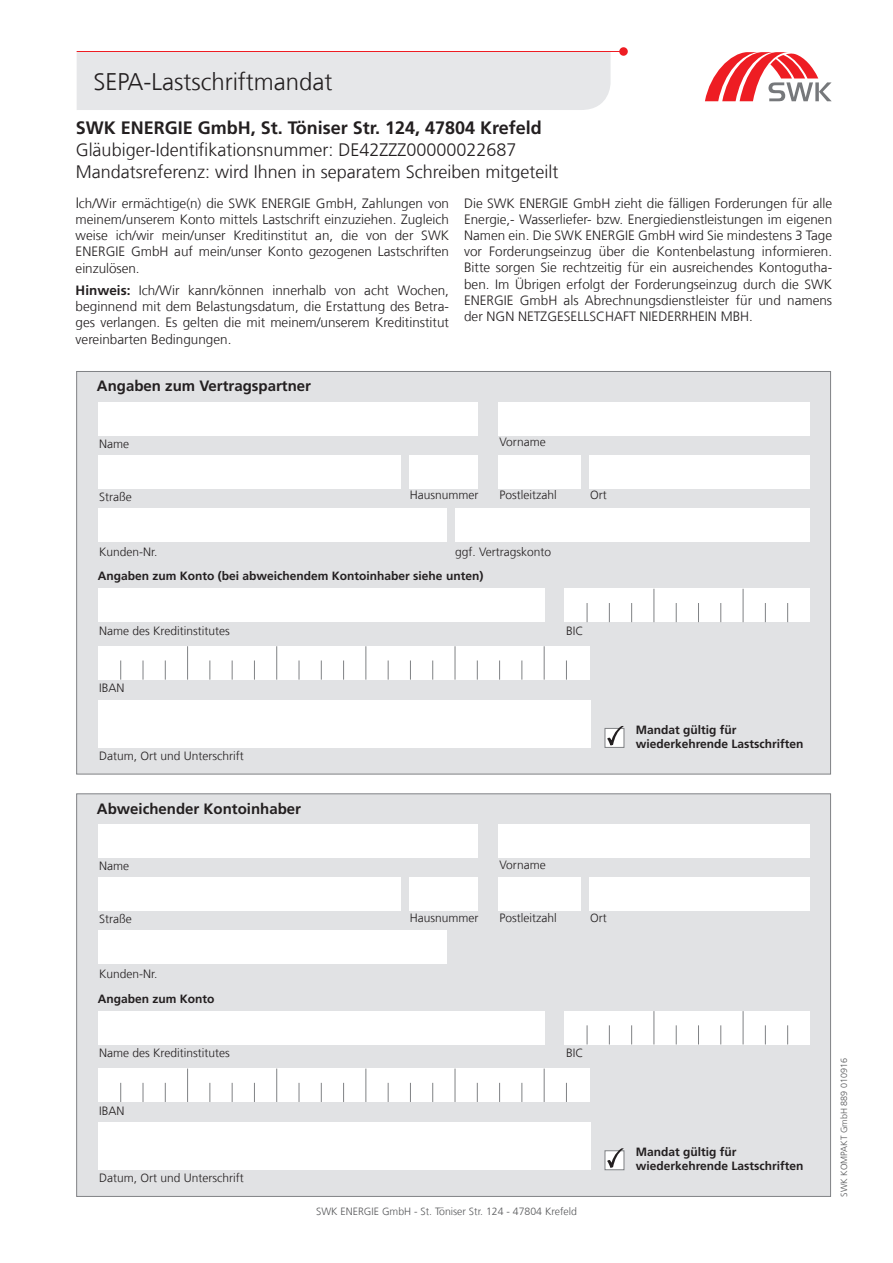
<style>
.page{position:relative;width:893px;height:1263px;background:#fff}
.page>*{position:absolute;margin:0;border:0;box-sizing:border-box;transform-origin:0 0}
.t1{font:300 24px "Frutiger LT Com";color:#231f20}
.t2{font:300 18px/21.6px "Frutiger LT Com";color:#231f20}
.t3{font:700 18px "Frutiger LT Com";color:#231f20}
.t4{font:700 15px "Frutiger LT Com";color:#231f20}
.t5{font:300 13.5px/16.2px "Frutiger LT Com";color:#231f20;text-align:justify}
.t6{font:300 12px "Frutiger LT Com";color:#231f20}
.t7{font:700 12px/14.4px "Frutiger LT Com";color:#231f20}
.t8{font:300 10.5px "Frutiger LT Com";color:#57585a}
.t9{font:300 9px "Frutiger LT Com";color:#57585a}
.s1{font-size:15px}
.s2{font-weight:700}
</style>
<div class="page">
<div style="left:77px;top:52px;width:534px;height:58px;background:#e6e7e9"></div>
<svg style="left:705px;top:52px;width:127px;height:49px"></svg>
<hr style="left:77px;top:51px;width:547px;height:1px;background:#ee1d23">
<div style="left:619px;top:47px;width:9px;height:9px;background:#ee1d23;border-radius:50%"></div>
<div style="left:76px;top:371px;width:755px;height:403px;background:#e1e2e4;border:1px solid #808285"></div>
<div style="left:98px;top:402px;width:380px;height:33px;background:#fff"></div>
<div style="left:498px;top:402px;width:312px;height:33px;background:#fff"></div>
<div style="left:98px;top:589px;width:447px;height:33px;background:#fff"></div>
<div style="left:98px;top:700px;width:492px;height:47px;background:#fff"></div>
<div style="left:98px;top:646px;width:491px;height:34px;background:#fff"></div>
<div style="left:565px;top:589px;width:245px;height:33px;background:#fff"></div>
<div style="left:98px;top:455px;width:302px;height:33px;background:#fff"></div>
<div style="left:98px;top:508px;width:348px;height:34px;background:#fff"></div>
<div style="left:455px;top:508px;width:355px;height:34px;background:#fff"></div>
<div style="left:409px;top:455px;width:69px;height:33px;background:#fff"></div>
<div style="left:589px;top:455px;width:221px;height:33px;background:#fff"></div>
<div style="left:498px;top:455px;width:82px;height:33px;background:#fff"></div>
<svg style="left:120px;top:660px;width:1px;height:20px"></svg>
<svg style="left:143px;top:660px;width:1px;height:20px"></svg>
<svg style="left:165px;top:660px;width:1px;height:20px"></svg>
<hr style="left:187px;top:646px;width:1px;height:34px;background:#808285">
<svg style="left:209px;top:660px;width:1px;height:20px"></svg>
<svg style="left:232px;top:660px;width:1px;height:20px"></svg>
<svg style="left:254px;top:660px;width:1px;height:20px"></svg>
<hr style="left:276px;top:646px;width:1px;height:34px;background:#808285">
<svg style="left:299px;top:660px;width:1px;height:20px"></svg>
<svg style="left:321px;top:660px;width:1px;height:20px"></svg>
<svg style="left:343px;top:660px;width:1px;height:20px"></svg>
<hr style="left:365px;top:646px;width:1px;height:34px;background:#808285">
<svg style="left:388px;top:660px;width:1px;height:20px"></svg>
<svg style="left:410px;top:660px;width:1px;height:20px"></svg>
<svg style="left:432px;top:660px;width:1px;height:20px"></svg>
<svg style="left:587px;top:603px;width:1px;height:19px"></svg>
<svg style="left:609px;top:603px;width:1px;height:19px"></svg>
<svg style="left:631px;top:603px;width:1px;height:19px"></svg>
<hr style="left:654px;top:589px;width:1px;height:33px;background:#808285">
<svg style="left:676px;top:603px;width:1px;height:19px"></svg>
<svg style="left:698px;top:603px;width:1px;height:19px"></svg>
<svg style="left:720px;top:603px;width:1px;height:19px"></svg>
<hr style="left:743px;top:589px;width:1px;height:33px;background:#808285">
<svg style="left:765px;top:603px;width:1px;height:19px"></svg>
<svg style="left:787px;top:603px;width:1px;height:19px"></svg>
<hr style="left:455px;top:646px;width:1px;height:34px;background:#808285">
<svg style="left:477px;top:660px;width:1px;height:20px"></svg>
<svg style="left:499px;top:660px;width:1px;height:20px"></svg>
<svg style="left:521px;top:660px;width:1px;height:20px"></svg>
<hr style="left:544px;top:646px;width:1px;height:34px;background:#808285">
<svg style="left:566px;top:660px;width:1px;height:20px"></svg>
<svg style="left:605px;top:728px;width:19px;height:20px"></svg>
<svg style="left:607px;top:726px;width:18px;height:20px"></svg>
<div style="left:76px;top:793px;width:755px;height:404px;background:#e1e2e4;border:1px solid #808285"></div>
<div style="left:98px;top:824px;width:380px;height:33px;background:#fff"></div>
<div style="left:498px;top:824px;width:312px;height:33px;background:#fff"></div>
<div style="left:98px;top:1011px;width:447px;height:33px;background:#fff"></div>
<div style="left:98px;top:1122px;width:492px;height:48px;background:#fff"></div>
<div style="left:98px;top:1068px;width:491px;height:34px;background:#fff"></div>
<div style="left:565px;top:1011px;width:245px;height:33px;background:#fff"></div>
<div style="left:98px;top:877px;width:302px;height:34px;background:#fff"></div>
<div style="left:98px;top:931px;width:348px;height:33px;background:#fff"></div>
<div style="left:409px;top:877px;width:69px;height:34px;background:#fff"></div>
<div style="left:589px;top:877px;width:221px;height:34px;background:#fff"></div>
<div style="left:498px;top:877px;width:82px;height:34px;background:#fff"></div>
<svg style="left:120px;top:1083px;width:1px;height:19px"></svg>
<svg style="left:143px;top:1083px;width:1px;height:19px"></svg>
<svg style="left:165px;top:1083px;width:1px;height:19px"></svg>
<hr style="left:187px;top:1068px;width:1px;height:34px;background:#808285">
<svg style="left:209px;top:1083px;width:1px;height:19px"></svg>
<svg style="left:232px;top:1083px;width:1px;height:19px"></svg>
<svg style="left:254px;top:1083px;width:1px;height:19px"></svg>
<hr style="left:276px;top:1068px;width:1px;height:34px;background:#808285">
<svg style="left:299px;top:1083px;width:1px;height:19px"></svg>
<svg style="left:321px;top:1083px;width:1px;height:19px"></svg>
<svg style="left:343px;top:1083px;width:1px;height:19px"></svg>
<hr style="left:365px;top:1068px;width:1px;height:34px;background:#808285">
<svg style="left:388px;top:1083px;width:1px;height:19px"></svg>
<svg style="left:410px;top:1083px;width:1px;height:19px"></svg>
<svg style="left:432px;top:1083px;width:1px;height:19px"></svg>
<svg style="left:587px;top:1025px;width:1px;height:19px"></svg>
<svg style="left:609px;top:1025px;width:1px;height:19px"></svg>
<svg style="left:631px;top:1025px;width:1px;height:19px"></svg>
<hr style="left:654px;top:1011px;width:1px;height:33px;background:#808285">
<svg style="left:676px;top:1025px;width:1px;height:19px"></svg>
<svg style="left:698px;top:1025px;width:1px;height:19px"></svg>
<svg style="left:720px;top:1025px;width:1px;height:19px"></svg>
<hr style="left:743px;top:1011px;width:1px;height:33px;background:#808285">
<svg style="left:765px;top:1025px;width:1px;height:19px"></svg>
<svg style="left:787px;top:1025px;width:1px;height:19px"></svg>
<hr style="left:455px;top:1068px;width:1px;height:34px;background:#808285">
<svg style="left:477px;top:1083px;width:1px;height:19px"></svg>
<svg style="left:499px;top:1083px;width:1px;height:19px"></svg>
<svg style="left:521px;top:1083px;width:1px;height:19px"></svg>
<hr style="left:544px;top:1068px;width:1px;height:34px;background:#808285">
<svg style="left:566px;top:1083px;width:1px;height:19px"></svg>
<svg style="left:605px;top:1150px;width:19px;height:20px"></svg>
<svg style="left:607px;top:1148px;width:18px;height:20px"></svg>
<h1 class="t1" style="left:93px;top:67px;width:241px">SEPA-Lastschriftmandat</h1>
<h2 class="t3" style="left:76px;top:118px;width:468px">SWK ENERGIE GmbH, St. Töniser Str. 124, 47804 Krefeld</h2>
<h2 class="t2" style="left:76px;top:139px;width:484px">Gläubiger-Identifikationsnummer: DE42ZZZ00000022687<br>Mandatsreferenz: wird Ihnen in separatem Schreiben mitgeteilt</h2>
<p class="t5" style="left:76px;top:195px;width:375px"><span class="s1">I</span>ch/Wir ermächtige(n) die SWK ENERGIE GmbH, Zahlungen von meinem/unserem Konto mittels Lastschrift einzuziehen. Zugleich weise ich/wir mein/unser Kreditinstitut an, die von der SWK ENERGIE GmbH auf mein/unser Konto gezogenen Lastschriften einzulösen.</p>
<p class="t5" style="left:76px;top:282px;width:375px"><span class="s2">Hinweis:</span> Ich/Wir kann/können innerhalb von acht Wochen, beginnend mit dem Belastungsdatum, die Erstattung des Betra&shy;ges verlangen. Es gelten die mit meinem/unserem Kreditinstitut vereinbarten Bedingungen.</p>
<p class="t4" style="left:97px;top:377px;width:216px">Angaben zum Vertragspartner</p>
<p class="t5" style="left:464px;top:195px;width:370px">Die SWK ENERGIE GmbH zieht die fälligen Forderungen für alle Energie,- Wasserliefer- bzw. Energiedienstleistungen im eigenen Namen ein. Die SWK ENERGIE GmbH wird Sie mindestens 3 Tage vor Forderungseinzug über die Kontenbelastung informieren.<br>Bitte sorgen Sie rechtzeitig für ein ausreichendes Kontogutha&shy;ben. Im Übrigen erfolgt der Forderungseinzug durch die SWK ENERGIE GmbH als Abrechnungsdienstleister für und namens der NGN NETZGESELLSCHAFT NIEDERRHEIN MBH.</p>
<p class="t6" style="left:99px;top:437px;width:31px">Name</p>
<p class="t6" style="left:499px;top:435px;width:48px">Vorname</p>
<p class="t6" style="left:99px;top:490px;width:34px">Straße</p>
<p class="t6" style="left:410px;top:488px;width:70px">Hausnummer</p>
<p class="t6" style="left:499px;top:488px;width:59px">Postleitzahl</p>
<p class="t6" style="left:590px;top:488px;width:18px">Ort</p>
<p class="t6" style="left:455px;top:545px;width:98px">ggf. Vertragskonto</p>
<p class="t7" style="left:98px;top:569px;width:387px">Angaben zum Konto (bei abweichendem Kontoinhaber siehe unten)</p>
<p class="t6" style="left:99px;top:545px;width:60px">Kunden-Nr.</p>
<p class="t6" style="left:99px;top:623px;width:132px">Name des Kreditinstitutes</p>
<p class="t6" style="left:566px;top:623px;width:19px">BIC</p>
<p class="t6" style="left:99px;top:681px;width:27px">IBAN</p>
<p class="t6" style="left:99px;top:749px;width:146px">Datum, Ort und Unterschrift</p>
<p class="t4" style="left:97px;top:799px;width:206px">Abweichender Kontoinhaber</p>
<p class="t6" style="left:99px;top:859px;width:31px">Name</p>
<p class="t6" style="left:499px;top:857px;width:48px">Vorname</p>
<p class="t6" style="left:99px;top:912px;width:34px">Straße</p>
<p class="t6" style="left:99px;top:967px;width:60px">Kunden-Nr.</p>
<p class="t7" style="left:98px;top:991px;width:118px">Angaben zum Konto</p>
<p class="t6" style="left:410px;top:911px;width:70px">Hausnummer</p>
<p class="t6" style="left:499px;top:911px;width:59px">Postleitzahl</p>
<p class="t6" style="left:590px;top:911px;width:18px">Ort</p>
<p class="t6" style="left:99px;top:1046px;width:132px">Name des Kreditinstitutes</p>
<p class="t6" style="left:566px;top:1046px;width:19px">BIC</p>
<p class="t6" style="left:99px;top:1103px;width:27px">IBAN</p>
<p class="t6" style="left:99px;top:1171px;width:146px">Datum, Ort und Unterschrift</p>
<p class="t8" style="left:316px;top:1205px;width:262px">SWK ENERGIE GmbH - St. Töniser Str. 124 - 47804 Krefeld</p>
<p class="t7" style="left:636px;top:722px;width:169px">Mandat gültig für wiederkehrende Lastschriften</p>
<p class="t7" style="left:636px;top:1144px;width:169px">Mandat gültig für wiederkehrende Lastschriften</p>
<p class="t9" style="left:839px;top:1197px;width:140px;rotate:-90deg">SWK KOMPAKT GmbH 889 010916</p>
</div>
